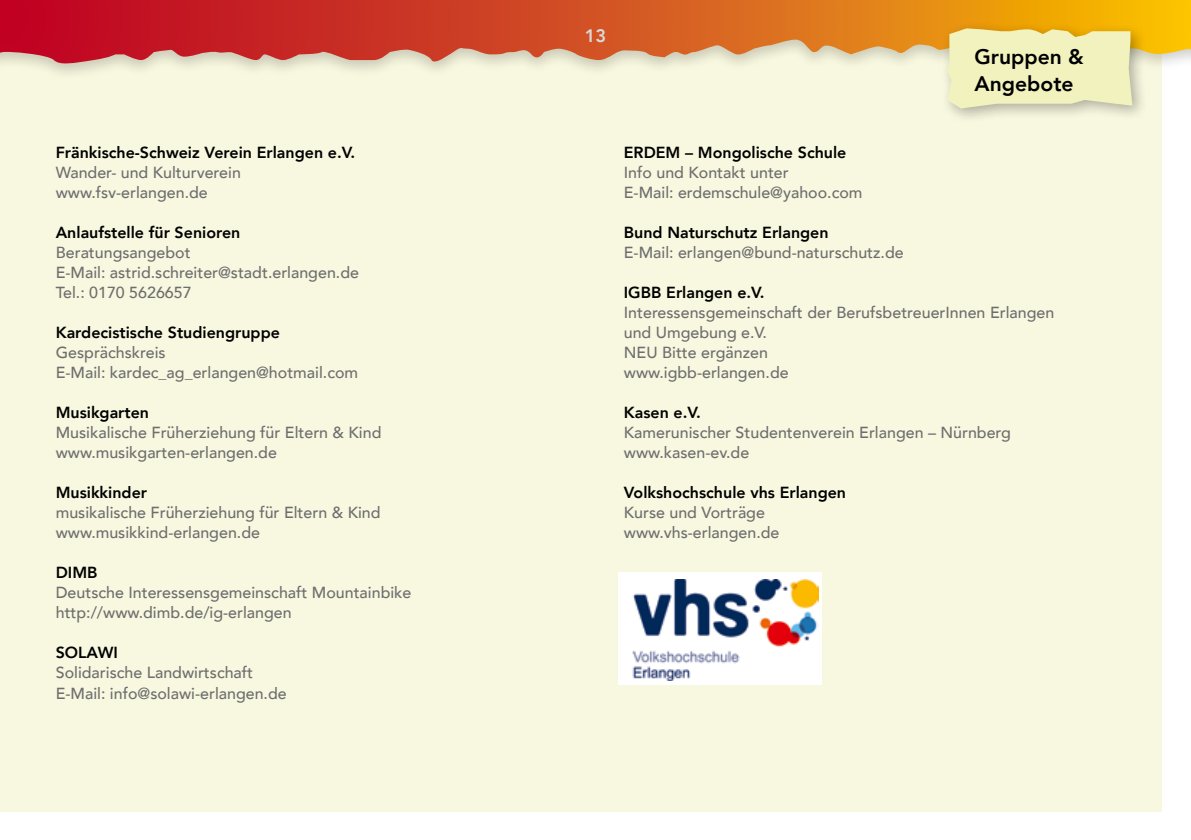
<style>
.page{position:relative;width:1191px;height:840px;background:#fff}
.page>*{position:absolute;margin:0;border:0;box-sizing:border-box;transform-origin:0 0}
.t1{font:800 21px/27px "Avenir";color:#000}
.t2{font:800 18px "Avenir";color:#d9dada}
.t3{font:500 16px/20px "Avenir";color:#6e6e6e}
.t4{font:800 16px "Avenir";color:#000}
</style>
<div class="page">
<div style="left:0;top:0;width:1161px;height:811px;background:#f8f8e0"></div>
<div style="left:0;top:0;width:1191px;height:89px;background:#f8f8e0"></div>
<svg style="left:0;top:0;width:1191px;height:66px;background:#d5683e"></svg>
<div style="left:940px;top:20px;width:207px;height:104px;background:#000;opacity:.3"></div>
<svg style="left:947px;top:28px;width:185px;height:80px;background:#edebb5"></svg>
<div style="left:618px;top:572px;width:203px;height:112px;background:#fff"></div>
<img style="left:632px;top:579px;width:186px;height:100px">
<p class="t4" style="left:56px;top:140px;width:301px">Fränkische-Schweiz Verein Erlangen e.V.</p>
<p class="t3" style="left:56px;top:161px;width:187px">Wander- und Kulturverein www.fsv-erlangen.de</p>
<p class="t4" style="left:56px;top:220px;width:186px">Anlaufstelle für Senioren</p>
<p class="t3" style="left:56px;top:241px;width:305px">Beratungsangebot<br>E-Mail: astrid.schreiter@stadt.erlangen.de<br>Tel.: 0170 5626657</p>
<p class="t4" style="left:56px;top:320px;width:226px">Kardecistische Studiengruppe</p>
<p class="t3" style="left:56px;top:341px;width:304px">Gesprächskreis<br>E-Mail: kardec_ag_erlangen@hotmail.com</p>
<p class="t4" style="left:56px;top:400px;width:95px">Musikgarten</p>
<p class="t3" style="left:56px;top:421px;width:327px">Musikalische Früherziehung für Eltern &amp; Kind www.musikgarten-erlangen.de</p>
<p class="t4" style="left:56px;top:480px;width:93px">Musikkinder</p>
<p class="t3" style="left:56px;top:501px;width:326px">musikalische Früherziehung für Eltern &amp; Kind www.musikkind-erlangen.de</p>
<p class="t4" style="left:56px;top:560px;width:43px">DIMB</p>
<p class="t3" style="left:56px;top:581px;width:357px">Deutsche Interessensgemeinschaft Mountainbike http://www.dimb.de/ig-erlangen</p>
<p class="t4" style="left:56px;top:640px;width:64px">SOLAWI</p>
<p class="t3" style="left:56px;top:661px;width:232px">Solidarische Landwirtschaft<br>E-Mail: info@solawi-erlangen.de</p>
<p class="t2" style="left:585px;top:21px;width:23px">13</p>
<h1 class="t1" style="left:974px;top:43px;width:111px">Gruppen &amp;<br>Angebote</h1>
<p class="t4" style="left:624px;top:140px;width:224px">ERDEM – Mongolische Schule</p>
<p class="t3" style="left:624px;top:161px;width:240px">Info und Kontakt unter<br>E-Mail: erdemschule@yahoo.com</p>
<p class="t4" style="left:624px;top:220px;width:206px">Bund Naturschutz Erlangen</p>
<p class="t3" style="left:624px;top:241px;width:281px">E-Mail: erlangen@bund-naturschutz.de</p>
<p class="t4" style="left:624px;top:280px;width:142px">IGBB Erlangen e.V.</p>
<p class="t3" style="left:624px;top:301px;width:432px">Interessensgemeinschaft der BerufsbetreuerInnen Erlangen und Umgebung e.V.<br>NEU Bitte ergänzen<br>www.igbb-erlangen.de</p>
<p class="t4" style="left:624px;top:400px;width:79px">Kasen e.V.</p>
<p class="t3" style="left:624px;top:421px;width:389px">Kamerunischer Studentenverein Erlangen – Nürnberg www.kasen-ev.de</p>
<p class="t4" style="left:624px;top:480px;width:224px">Volkshochschule vhs Erlangen</p>
<p class="t3" style="left:624px;top:501px;width:157px">Kurse und Vorträge www.vhs-erlangen.de</p>
</div>
